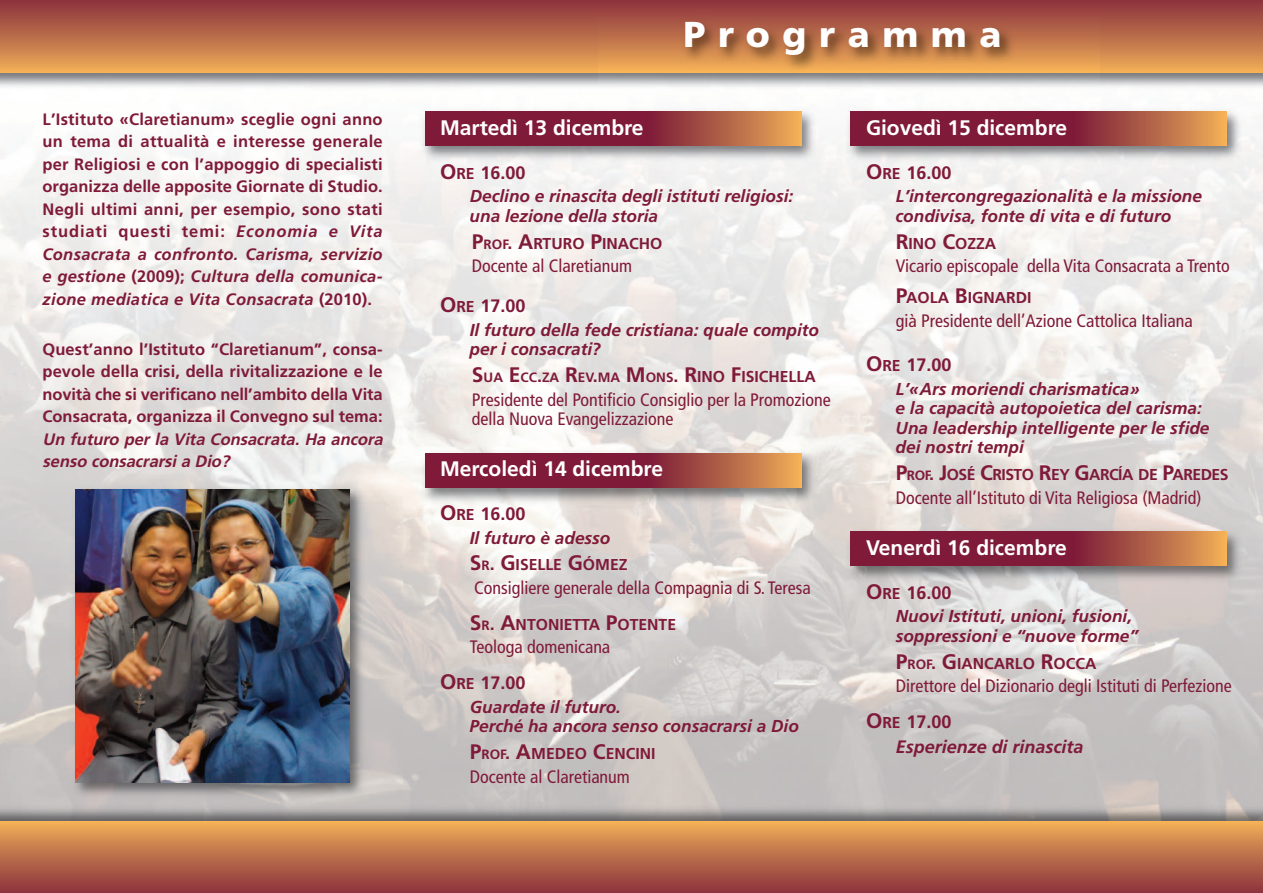
<style>
.page{position:relative;width:1263px;height:893px;background:#fff}
.page>*{position:absolute;margin:0;border:0;box-sizing:border-box;transform-origin:0 0}
.t1{font:900 36px "Frutiger";letter-spacing:.35em;color:#fff}
.t2{font:700 21px "Frutiger";color:#fff}
.t3{font:condensed 18px/35.5px "Frutiger";color:#7f1a38}
.t4{font:700 18px "Frutiger";color:#7f1a38}
.t5{font:italic 700 18px "Frutiger";color:#7f1a38}
.t6{font:italic 700 17.25px/19.5px "Frutiger";color:#7f1a38}
.t7{font:700 16.5px/22.5px "Frutiger";letter-spacing:.01em;color:#7f1a38;text-align:justify}
.t8{font:italic 700 16.5px/22.5px "Frutiger";color:#7f1a38}
.t9{font:700 15.75px "Frutiger";color:#7f1a38}
.t10{font:700 15.75px "Frutiger";letter-spacing:-.035em;color:#7f1a38}
.t11{font:700 13.5px "Frutiger";color:#7f1a38}
.s1{font-style:italic}
.s2{font-size:21px}
.s3{font-size:15.75px}
.s4{font-size:13.5px}
.s5{font-size:18px}
.s6{font-weight:700;font-stretch:normal;font-size:21px}
.s7{font-weight:700;font-stretch:normal;font-size:15.75px}
.s8{font-weight:700;font-stretch:normal}
</style>
<div class="page">
<img style="left:0;top:72px;width:1263px;height:749px">
<img style="left:36px;top:482px;width:366px;height:320px">
<img style="left:75px;top:489px;width:275px;height:293px">
<div style="left:0;top:0;width:1263px;height:72px;background:linear-gradient(to bottom,#88303d,#eea957)"></div>
<div style="left:0;top:821px;width:1263px;height:72px;background:linear-gradient(to bottom,#f1ae58,#8a333d)"></div>
<img style="left:598px;top:10px;width:501px;height:76px">
<img style="left:844px;top:525px;width:402px;height:60px">
<div style="left:850px;top:532px;width:229px;height:34px;background:#7f1a38"></div>
<div style="left:1074px;top:532px;width:152px;height:34px;background:linear-gradient(to right,#791b38,#efac57)"></div>
<img style="left:419px;top:447px;width:402px;height:60px">
<div style="left:425px;top:454px;width:229px;height:34px;background:#7f1a38"></div>
<div style="left:649px;top:454px;width:152px;height:34px;background:linear-gradient(to right,#7a1b38,#efac57)"></div>
<img style="left:419px;top:105px;width:402px;height:60px">
<div style="left:425px;top:111px;width:229px;height:34px;background:#7f1a38"></div>
<div style="left:649px;top:111px;width:152px;height:34px;background:linear-gradient(to right,#7a1b38,#efac57)"></div>
<img style="left:844px;top:105px;width:402px;height:60px">
<div style="left:850px;top:111px;width:229px;height:34px;background:#7f1a38"></div>
<div style="left:1074px;top:111px;width:152px;height:34px;background:linear-gradient(to right,#791b38,#efac57)"></div>
<p class="t7" style="left:43px;top:109px;width:342px">L’Istituto «Claretianum» sceglie ogni anno un tema di attualità e interesse generale per Religiosi e con l’appoggio di specialisti organizza delle apposite Giornate di Studio.<br>Negli ultimi anni, per esempio, sono stati studiati questi temi: <span class="s1">Economia e Vita Consacrata a confronto. Carisma, servizio e gestione</span> (2009); <span class="s1">Cultura della comunica&shy;zione mediatica e Vita Consacrata</span> (2010).</p>
<p class="t7" style="left:43px;top:339px;width:342px">Quest’anno l’Istituto “Claretianum”, consa&shy;pevole della crisi, della rivitalizzazione e le novità che si verificano nell’ambito della Vita Consacrata, organizza il Convegno sul tema:</p>
<p class="t8" style="left:43px;top:429px;width:345px">Un futuro per la Vita Consacrata. Ha ancora senso consacrarsi a Dio?</p>
<h1 class="t1" style="left:683px;top:20px;width:320px">Programma</h1>
<p class="t2" style="left:440px;top:119px;width:205px">Martedì 13 dicembre</p>
<p class="t4" style="left:440px;top:165px;width:87px"><span class="s2">O</span><span class="s3">RE</span> 16.00</p>
<p class="t6" style="left:470px;top:188px;width:325px">Declino e rinascita degli istituti religiosi: una lezione della storia</p>
<p class="t9" style="left:472px;top:237px;width:192px"><span class="s2">P</span><span class="s4">ROF</span><span class="s5">.</span> <span class="s2">A</span>RTURO <span class="s2">P</span>INACHO</p>
<p class="t3" style="left:440px;top:248px;width:194px;line-height:39.5px;text-indent:32px">Docente al Claretianum<br><span class="s6">O</span><span class="s7">RE</span> <span class="s8">17.00</span></p>
<p class="t6" style="left:470px;top:321px;width:351px">Il futuro della fede cristiana: quale compito per i consacrati?</p>
<p class="t11" style="left:472px;top:372px;width:345px"><span class="s2">S</span>UA <span class="s2">E</span>CC<span class="s5">.</span>ZA <span class="s2">R</span>EV<span class="s5">.</span>MA <span class="s2">M</span>ONS<span class="s5">.</span> <span class="s2">R</span><span class="s3">INO</span> <span class="s2">F</span><span class="s3">ISICHELLA</span></p>
<p class="t3" style="left:472px;top:391px;width:360px;line-height:19.5px">Presidente del Pontificio Consiglio per la Promozione della Nuova Evangelizzazione</p>
<p class="t2" style="left:440px;top:460px;width:225px">Mercoledì 14 dicembre</p>
<p class="t4" style="left:440px;top:506px;width:87px"><span class="s2">O</span><span class="s3">RE</span> 16.00</p>
<p class="t6" style="left:470px;top:529px;width:142px">Il futuro è adesso</p>
<p class="t9" style="left:470px;top:559px;width:159px"><span class="s2">S</span><span class="s4">R</span><span class="s5">.</span> <span class="s2">G</span>ISELLE <span class="s2">G</span>ÓMEZ</p>
<p class="t3" style="left:474px;top:572px;width:338px">Consigliere generale della Compagnia di S. Teresa</p>
<p class="t9" style="left:470px;top:618px;width:208px"><span class="s2">S</span><span class="s4">R</span><span class="s5">.</span> <span class="s2">A</span>NTONIETTA <span class="s2">P</span>OTENTE</p>
<p class="t3" style="left:440px;top:631px;width:172px;text-indent:30px">Teologa domenicana<br><span class="s6">O</span><span class="s7">RE</span> <span class="s8">17.00</span></p>
<p class="t6" style="left:470px;top:698px;width:331px">Guardate il futuro.<br>Perché ha ancora senso consacrarsi a Dio</p>
<p class="t9" style="left:470px;top:747px;width:187px"><span class="s2">P</span><span class="s4">ROF</span><span class="s5">.</span> <span class="s2">A</span>MEDEO <span class="s2">C</span>ENCINI</p>
<p class="t3" style="left:470px;top:760px;width:162px">Docente al Claretianum</p>
<p class="t2" style="left:866px;top:119px;width:203px">Giovedì 15 dicembre</p>
<p class="t4" style="left:866px;top:165px;width:87px"><span class="s2">O</span><span class="s3">RE</span> 16.00</p>
<p class="t6" style="left:896px;top:188px;width:308px">L’intercongregazionalità e la missione condivisa, fonte di vita e di futuro</p>
<p class="t9" style="left:896px;top:237px;width:102px"><span class="s2">R</span>INO <span class="s2">C</span>OZZA</p>
<p class="t3" style="left:896px;top:250px;width:335px">Vicario episcopale della Vita Consacrata a Trento</p>
<p class="t9" style="left:896px;top:292px;width:137px"><span class="s2">P</span>AOLA <span class="s2">B</span>IGNARDI</p>
<p class="t3" style="left:896px;top:304px;width:299px">già Presidente dell’Azione Cattolica Italiana</p>
<p class="t4" style="left:866px;top:358px;width:87px"><span class="s2">O</span><span class="s3">RE</span> 17.00</p>
<p class="t6" style="left:896px;top:380px;width:315px">L’«Ars moriendi charismatica»<br>e la capacità autopoietica del carisma:<br>Una leadership intelligente per le sfide dei nostri tempi</p>
<p class="t10" style="left:896px;top:468px;width:334px"><span class="s2">P</span><span class="s4">ROF</span><span class="s5">.</span> <span class="s2">J</span>OSÉ <span class="s2">C</span>RISTO <span class="s2">R</span>EY <span class="s2">G</span>ARCÍA DE <span class="s2">P</span>AREDES</p>
<p class="t3" style="left:896px;top:481px;width:307px">Docente all’Istituto di Vita Religiosa (Madrid)</p>
<p class="t2" style="left:866px;top:539px;width:202px">Venerdì 16 dicembre</p>
<p class="t4" style="left:866px;top:585px;width:87px"><span class="s2">O</span><span class="s3">RE</span> 16.00</p>
<p class="t6" style="left:896px;top:608px;width:244px">Nuovi Istituti, unioni, fusioni, soppressioni e “nuove forme”</p>
<p class="t9" style="left:896px;top:657px;width:202px"><span class="s2">P</span><span class="s4">ROF</span><span class="s5">.</span> <span class="s2">G</span>IANCARLO <span class="s2">R</span>OCCA</p>
<p class="t3" style="left:866px;top:670px;width:367px;text-indent:30px">Direttore del Dizionario degli Istituti di Perfezione<br><span class="s6">O</span><span class="s7">RE</span> <span class="s8">17.00</span></p>
<p class="t5" style="left:896px;top:740px;width:189px">Esperienze di rinascita</p>
</div>
